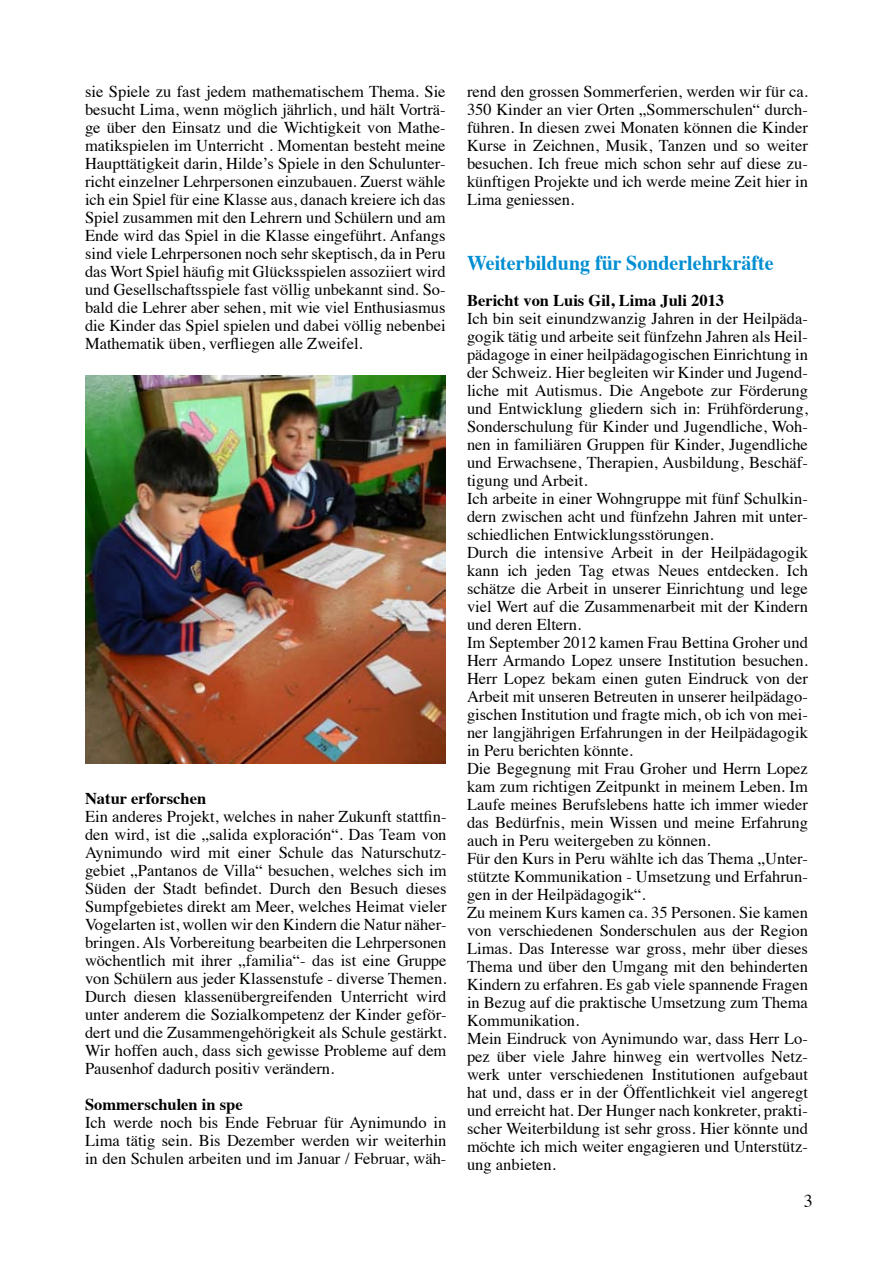
<style>
.page{position:relative;width:893px;height:1263px;background:#fff}
.page>*{position:absolute;margin:0;border:0;box-sizing:border-box;transform-origin:0 0}
.t1{font:700 21px "Times";color:#008ed2;scale:.95 1}
.t2{font:18px "Times";color:#000}
.t3{font:16.5px/18px "Times";color:#000;text-align:justify}
.t4{font:700 16.5px "Times";color:#000}
</style>
<div class="page">
<img style="left:85px;top:375px;width:361px;height:388px">
<p class="t3" style="left:85px;top:81px;width:362px">sie Spiele zu fast jedem mathematischem Thema. Sie besucht Lima, wenn möglich jährlich, und hält Vorträ&shy;ge über den Einsatz und die Wichtigkeit von Mathe&shy;matikspielen im Unterricht . Momentan besteht meine Haupttätigkeit darin, Hilde’s Spiele in den Schulunter&shy;richt einzelner Lehrpersonen einzubauen. Zuerst wähle ich ein Spiel für eine Klasse aus, danach kreiere ich das Spiel zusammen mit den Lehrern und Schülern und am Ende wird das Spiel in die Klasse eingeführt. Anfangs sind viele Lehrpersonen noch sehr skeptisch, da in Peru das Wort Spiel häufig mit Glücksspielen assoziiert wird und Gesellschaftsspiele fast völlig unbekannt sind. So&shy;bald die Lehrer aber sehen, mit wie viel Enthusiasmus die Kinder das Spiel spielen und dabei völlig nebenbei Mathematik üben, verfliegen alle Zweifel.</p>
<p class="t4" style="left:85px;top:783px;width:123px">Natur erforschen</p>
<p class="t3" style="left:85px;top:806px;width:363px">Ein anderes Projekt, welches in naher Zukunft stattfin&shy;den wird, ist die „salida exploración“. Das Team von Aynimundo wird mit einer Schule das Naturschutz&shy;gebiet „Pantanos de Villa“ besuchen, welches sich im Süden der Stadt befindet. Durch den Besuch dieses Sumpfgebietes direkt am Meer, welches Heimat vieler Vogelarten ist, wollen wir den Kindern die Natur näher&shy;bringen. Als Vorbereitung bearbeiten die Lehrpersonen wöchentlich mit ihrer „familia“- das ist eine Gruppe von Schülern aus jeder Klassenstufe - diverse Themen.<br>Durch diesen klassenübergreifenden Unterricht wird unter anderem die Sozialkompetenz der Kinder geför&shy;dert und die Zusammengehörigkeit als Schule gestärkt.<br>Wir hoffen auch, dass sich gewisse Probleme auf dem Pausenhof dadurch positiv verändern.</p>
<p class="t4" style="left:85px;top:1089px;width:159px">Sommerschulen in spe</p>
<p class="t3" style="left:85px;top:1112px;width:363px">Ich werde noch bis Ende Februar für Aynimundo in Lima tätig sein. Bis Dezember werden wir weiterhin in den Schulen arbeiten und im Januar / Februar, wäh-</p>
<p class="t3" style="left:467px;top:81px;width:342px">rend den grossen Sommerferien, werden wir für ca.<br>350 Kinder an vier Orten „Sommerschulen“ durch&shy;führen. In diesen zwei Monaten können die Kinder Kurse in Zeichnen, Musik, Tanzen und so weiter besuchen. Ich freue mich schon sehr auf diese zu&shy;künftigen Projekte und ich werde meine Zeit hier in Lima geniessen.</p>
<p class="t1" style="left:467px;top:243px;width:324px">Weiterbildung für Sonderlehrkräfte</p>
<p class="t4" style="left:467px;top:285px;width:259px">Bericht von Luis Gil, Lima Juli 2013</p>
<p class="t3" style="left:467px;top:308px;width:342px;text-align:left">Ich bin seit einundzwanzig Jahren in der Heilpäda&shy;gogik tätig und arbeite seit fünfzehn Jahren als Heil&shy;pädagoge in einer heilpädagogischen Einrichtung in der Schweiz. Hier begleiten wir Kinder und Jugend&shy;liche mit Autismus. Die Angebote zur Förderung und Entwicklung gliedern sich in: Frühförderung, Sonderschulung für Kinder und Jugendliche, Woh&shy;nen in familiären Gruppen für Kinder, Jugendliche und Erwachsene, Therapien, Ausbildung, Beschäf&shy;tigung und Arbeit.<br>Ich arbeite in einer Wohngruppe mit fünf Schulkin&shy;dern zwischen acht und fünfzehn Jahren mit unter&shy;schiedlichen Entwicklungsstörungen.<br>Durch die intensive Arbeit in der Heilpädagogik kann ich jeden Tag etwas Neues entdecken. Ich schätze die Arbeit in unserer Einrichtung und lege viel Wert auf die Zusammenarbeit mit der Kindern und deren Eltern.<br>Im September 2012 kamen Frau Bettina Groher und Herr Armando Lopez unsere Institution besuchen.<br>Herr Lopez bekam einen guten Eindruck von der Arbeit mit unseren Betreuten in unserer heilpädago&shy;gischen Institution und fragte mich, ob ich von mei&shy;ner langjährigen Erfahrungen in der Heilpädagogik in Peru berichten könnte.<br>Die Begegnung mit Frau Groher und Herrn Lopez kam zum richtigen Zeitpunkt in meinem Leben. Im Laufe meines Berufslebens hatte ich immer wieder das Bedürfnis, mein Wissen und meine Erfahrung auch in Peru weitergeben zu können.<br>Für den Kurs in Peru wählte ich das Thema „Unter&shy;stützte Kommunikation - Umsetzung und Erfahrun&shy;gen in der Heilpädagogik“.<br>Zu meinem Kurs kamen ca. 35 Personen. Sie kamen von verschiedenen Sonderschulen aus der Region Limas. Das Interesse war gross, mehr über dieses Thema und über den Umgang mit den behinderten Kindern zu erfahren. Es gab viele spannende Fragen in Bezug auf die praktische Umsetzung zum Thema Kommunikation.<br>Mein Eindruck von Aynimundo war, dass Herr Lo&shy;pez über viele Jahre hinweg ein wertvolles Netz&shy;werk unter verschiedenen Institutionen aufgebaut hat und, dass er in der Öffentlichkeit viel angeregt und erreicht hat. Der Hunger nach konkreter, prakti&shy;scher Weiterbildung ist sehr gross. Hier könnte und möchte ich mich weiter engagieren und Unterstütz&shy;ung anbieten.</p>
<p class="t2" style="left:804px;top:1184px;width:10px">3</p>
</div>
